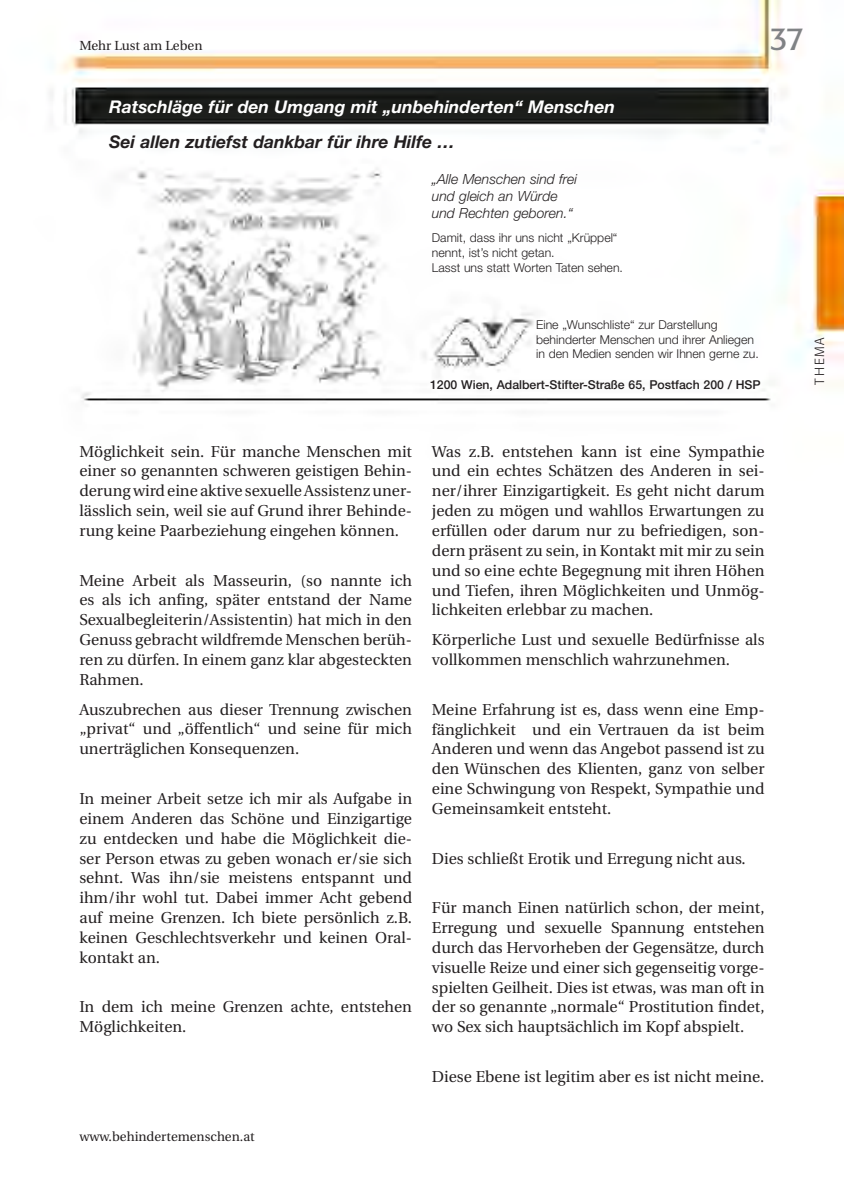
<style>
.page{position:relative;width:844px;height:1191px;background:#fff}
.page>*{position:absolute;margin:0;border:0;box-sizing:border-box;transform-origin:0 0}
.t1{font:31.5px "Formata";color:#808285}
.t2{font:italic 700 17.5px "Helvetica Neue";color:#fff}
.t3{font:italic 700 17.5px "Helvetica Neue";color:#231f20}
.t4{font:15.75px/19.8px "Utopia";color:#231f20;text-align:justify}
.t5{font:italic 300 14px/16.8px "Helvetica Neue";color:#231f20}
.t6{font:13.12px "Utopia";color:#231f20}
.t7{font:300 13.12px "Formata";color:#231f20}
.t8{font:300 12.25px/14.7px "Helvetica Neue";color:#231f20}
.t9{font:500 12.25px "Helvetica Neue";color:#231f20}
</style>
<div class="page">
<img style="left:50px;top:0;width:793px;height:402px">
<p class="t6" style="left:79px;top:38px;width:124px">Mehr Lust am Leben</p>
<h1 class="t1" style="left:769px;top:19px;width:36px">37</h1>
<p class="t2" style="left:109px;top:96px;width:507px">Ratschläge für den Umgang mit „unbehinderten“ Menschen</p>
<p class="t3" style="left:109px;top:131px;width:347px">Sei allen zutiefst dankbar für ihre Hilfe …</p>
<p class="t5" style="left:432px;top:171px;width:147px">„Alle Menschen sind frei und gleich an Würde und Rechten geboren.“</p>
<p class="t8" style="left:432px;top:230px;width:192px">Damit, dass ihr uns nicht „Krüppel“ nennt, ist’s nicht getan.<br>Lasst uns statt Worten Taten sehen.</p>
<p class="t8" style="left:536px;top:317px;width:224px">Eine „Wunschliste“ zur Darstellung behinderter Menschen und ihrer Anliegen in den Medien senden wir Ihnen gerne zu.</p>
<p class="t9" style="left:430px;top:377px;width:332px">1200 Wien, Adalbert-Stifter-Straße 65, Postfach 200 / HSP</p>
<p class="t7" style="left:811px;top:384px;width:49px;rotate:-90deg">Thema</p>
<p class="t4" style="left:79px;top:441px;width:334px">Möglichkeit sein. Für manche Menschen mit einer so genannten schweren geistigen Behin&shy;derung wird eine aktive sexuelle Assistenz uner&shy;lässlich sein, weil sie auf Grund ihrer Behinde&shy;rung keine Paarbeziehung eingehen können.</p>
<p class="t4" style="left:79px;top:570px;width:334px">Meine Arbeit als Masseurin, (so nannte ich es als ich anfing, später entstand der Name Sexualbegleiterin/Assistentin) hat mich in den Genuss gebracht wildfremde Menschen berüh&shy;ren zu dürfen. In einem ganz klar abgesteckten Rahmen.</p>
<p class="t4" style="left:79px;top:699px;width:334px">Auszubrechen aus dieser Trennung zwischen „privat“ und „öffentlich“ und seine für mich unerträglichen Konsequenzen.</p>
<p class="t4" style="left:79px;top:789px;width:334px">In meiner Arbeit setze ich mir als Aufgabe in einem Anderen das Schöne und Einzigartige zu entdecken und habe die Möglichkeit die&shy;ser Person etwas zu geben wonach er/sie sich sehnt. Was ihn/sie meistens entspannt und ihm/ihr wohl tut. Dabei immer Acht gebend auf meine Grenzen. Ich biete persönlich z.B. keinen Geschlechtsverkehr und keinen Oral&shy;kontakt an.</p>
<p class="t4" style="left:79px;top:997px;width:334px">In dem ich meine Grenzen achte, entstehen<br>Möglichkeiten.</p>
<p class="t6" style="left:79px;top:1129px;width:177px">www.behindertemenschen.at</p>
<p class="t4" style="left:432px;top:441px;width:334px">Was z.B. entstehen kann ist eine Sympathie und ein echtes Schätzen des Anderen in sei&shy;ner/ihrer Einzigartigkeit. Es geht nicht darum jeden zu mögen und wahllos Erwartungen zu erfüllen oder darum nur zu befriedigen, son&shy;dern präsent zu sein, in Kontakt mit mir zu sein und so eine echte Begegnung mit ihren Höhen und Tiefen, ihren Möglichkeiten und Unmög&shy;lichkeiten erlebbar zu machen.</p>
<p class="t4" style="left:432px;top:630px;width:334px">Körperliche Lust und sexuelle Bedürfnisse als vollkommen menschlich wahrzunehmen.</p>
<p class="t4" style="left:432px;top:699px;width:334px">Meine Erfahrung ist es, dass wenn eine Emp&shy;fänglichkeit und ein Vertrauen da ist beim Anderen und wenn das Angebot passend ist zu den Wünschen des Klienten, ganz von selber eine Schwingung von Respekt, Sympathie und Gemeinsamkeit entsteht.</p>
<p class="t4" style="left:432px;top:848px;width:315px">Dies schließt Erotik und Erregung nicht aus.</p>
<p class="t4" style="left:432px;top:898px;width:334px">Für manch Einen natürlich schon, der meint, Erregung und sexuelle Spannung entstehen durch das Hervorheben der Gegensätze, durch visuelle Reize und einer sich gegenseitig vorge&shy;spielten Geilheit. Dies ist etwas, was man oft in der so genannte „normale“ Prostitution findet, wo Sex sich hauptsächlich im Kopf abspielt.</p>
<p class="t4" style="left:432px;top:1067px;width:334px">Diese Ebene ist legitim aber es ist nicht meine.</p>
</div>
